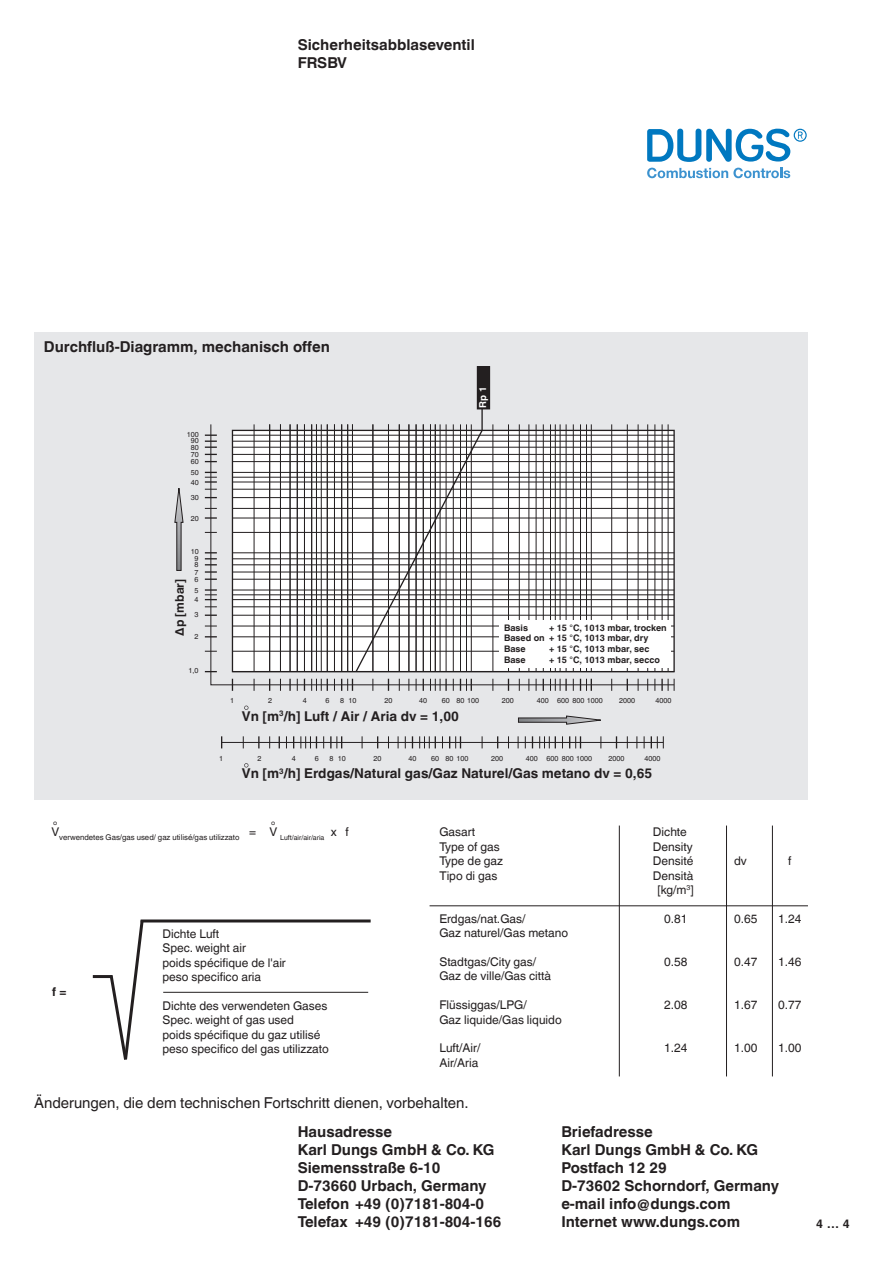
<style>
.page{position:relative;width:893px;height:1263px;background:#fff}
.page>*{position:absolute;margin:0;border:0;box-sizing:border-box;transform-origin:0 0}
.t1{font:700 15px/18px "Helvetica World";color:#231f20}
.t2{font:15px "Helvetica World";color:#231f20}
.t3{font:700 13.5px "Helvetica World";color:#231f20}
.t4{font:12px/14.4px "Helvetica World";color:#231f20}
.t5{font:700 12px "Helvetica World";color:#231f20}
.t6{font:700 9.6px "Helvetica World";color:#fff}
.t7{font:700 9px/10.8px "Helvetica World";color:#231f20}
.t8{font:7.8px "Helvetica World";color:#231f20}
.t9{font:7.2px "Helvetica World";color:#231f20}
.s1{font-size:7.05px}
</style>
<div class="page">
<hr style="left:430px;top:905px;width:378px;height:1px;background:#231f20">
<hr style="left:619px;top:825px;width:1px;height:251px;background:#231f20">
<hr style="left:726px;top:825px;width:1px;height:251px;background:#231f20">
<hr style="left:772px;top:825px;width:1px;height:251px;background:#231f20">
<hr style="left:141px;top:919px;width:230px;height:3px;background:#231f20">
<hr style="left:163px;top:992px;width:205px;height:1px;background:#231f20">
<svg style="left:108px;top:919px;width:37px;height:141px"></svg>
<hr style="left:93px;top:975px;width:19px;height:3px;background:#231f20">
<div style="left:34px;top:332px;width:774px;height:467px;background:#e6e7e9"></div>
<svg style="left:647px;top:128px;width:160px;height:34px"></svg>
<svg style="left:647px;top:168px;width:143px;height:10px"></svg>
<svg style="left:244px;top:706px;width:4px;height:4px"></svg>
<svg style="left:205px;top:571px;width:5px;height:9px"></svg>
<svg style="left:205px;top:552px;width:5px;height:13px"></svg>
<svg style="left:205px;top:434px;width:5px;height:14px"></svg>
<svg style="left:205px;top:589px;width:5px;height:11px"></svg>
<svg style="left:205px;top:472px;width:5px;height:11px"></svg>
<svg style="left:210px;top:424px;width:464px;height:261px"></svg>
<svg style="left:254px;top:679px;width:1px;height:12px"></svg>
<svg style="left:269px;top:679px;width:1px;height:12px"></svg>
<svg style="left:280px;top:679px;width:1px;height:12px"></svg>
<svg style="left:289px;top:679px;width:2px;height:12px"></svg>
<svg style="left:297px;top:679px;width:1px;height:12px"></svg>
<svg style="left:304px;top:679px;width:1px;height:12px"></svg>
<svg style="left:334px;top:679px;width:1px;height:12px"></svg>
<svg style="left:341px;top:679px;width:12px;height:12px"></svg>
<svg style="left:373px;top:679px;width:1px;height:12px"></svg>
<svg style="left:388px;top:679px;width:1px;height:12px"></svg>
<svg style="left:399px;top:679px;width:1px;height:12px"></svg>
<svg style="left:409px;top:679px;width:1px;height:12px"></svg>
<svg style="left:416px;top:679px;width:1px;height:12px"></svg>
<svg style="left:423px;top:679px;width:1px;height:12px"></svg>
<svg style="left:453px;top:679px;width:1px;height:12px"></svg>
<svg style="left:460px;top:679px;width:12px;height:12px"></svg>
<svg style="left:493px;top:679px;width:1px;height:12px"></svg>
<svg style="left:508px;top:679px;width:1px;height:12px"></svg>
<svg style="left:519px;top:679px;width:1px;height:12px"></svg>
<svg style="left:529px;top:679px;width:1px;height:12px"></svg>
<svg style="left:536px;top:679px;width:1px;height:12px"></svg>
<svg style="left:543px;top:679px;width:1px;height:12px"></svg>
<svg style="left:573px;top:679px;width:1px;height:12px"></svg>
<svg style="left:580px;top:679px;width:12px;height:12px"></svg>
<svg style="left:611px;top:679px;width:1px;height:12px"></svg>
<svg style="left:627px;top:679px;width:1px;height:12px"></svg>
<svg style="left:638px;top:679px;width:1px;height:12px"></svg>
<svg style="left:647px;top:679px;width:1px;height:12px"></svg>
<svg style="left:232px;top:679px;width:1px;height:12px"></svg>
<svg style="left:655px;top:679px;width:20px;height:12px"></svg>
<svg style="left:311px;top:679px;width:17px;height:12px"></svg>
<svg style="left:430px;top:679px;width:17px;height:12px"></svg>
<svg style="left:550px;top:679px;width:17px;height:12px"></svg>
<hr style="left:222px;top:742px;width:441px;height:1px;background:#231f20">
<svg style="left:258px;top:736px;width:2px;height:12px"></svg>
<svg style="left:330px;top:736px;width:12px;height:12px"></svg>
<svg style="left:449px;top:736px;width:12px;height:12px"></svg>
<svg style="left:569px;top:736px;width:12px;height:12px"></svg>
<svg style="left:221px;top:736px;width:1px;height:12px"></svg>
<svg style="left:651px;top:736px;width:13px;height:12px"></svg>
<svg style="left:301px;top:736px;width:16px;height:12px"></svg>
<svg style="left:419px;top:736px;width:17px;height:12px"></svg>
<svg style="left:539px;top:736px;width:17px;height:12px"></svg>
<svg style="left:518px;top:716px;width:83px;height:8px"></svg>
<svg style="left:175px;top:488px;width:8px;height:83px"></svg>
<div style="left:477px;top:367px;width:12px;height:42px;background:#231f20"></div>
<div style="left:477px;top:366px;width:13px;height:43px;border:1px solid #231f20"></div>
<svg style="left:354px;top:407px;width:129px;height:266px;background:#cbcaca"></svg>
<div style="left:500px;top:620px;width:171px;height:47px;background:#fff"></div>
<svg style="left:244px;top:763px;width:4px;height:4px"></svg>
<p class="t1" style="left:298px;top:36px;width:179px">Sicherheitsabblaseventil<br>FRSBV</p>
<p class="t1" style="left:44px;top:338px;width:288px">Durchfluß-Diagramm, mechanisch offen</p>
<p class="t9" style="left:187px;top:430px;width:14px">100</p>
<p class="t9" style="left:191px;top:457px;width:10px">60</p>
<p class="t9" style="left:191px;top:436px;width:10px">90</p>
<p class="t9" style="left:191px;top:443px;width:10px">80</p>
<p class="t9" style="left:191px;top:450px;width:10px">70</p>
<p class="t9" style="left:191px;top:468px;width:10px">50</p>
<p class="t9" style="left:191px;top:478px;width:10px">40</p>
<p class="t9" style="left:191px;top:493px;width:10px">30</p>
<p class="t9" style="left:191px;top:514px;width:10px">20</p>
<p class="t9" style="left:191px;top:547px;width:10px">10</p>
<p class="t9" style="left:194px;top:555px;width:6px">9</p>
<p class="t9" style="left:194px;top:561px;width:6px">8</p>
<p class="t5" style="left:173px;top:636px;width:58px;rotate:-90deg">∆p [mbar]</p>
<p class="t9" style="left:194px;top:568px;width:6px">7</p>
<p class="t9" style="left:194px;top:575px;width:6px">6</p>
<p class="t9" style="left:194px;top:586px;width:6px">5</p>
<p class="t9" style="left:194px;top:595px;width:6px">4</p>
<p class="t9" style="left:194px;top:610px;width:6px">3</p>
<p class="t9" style="left:194px;top:633px;width:6px">2</p>
<p class="t9" style="left:188px;top:666px;width:12px">1,0</p>
<p class="t6" style="left:477px;top:408px;width:22px;rotate:-90deg">Rp 1</p>
<p class="t7" style="left:504px;top:622px;width:164px;text-indent:45px">+ 15 °C, 1013 mbar, trocken<br>Based on + 15 °C, 1013 mbar, dry<br>Base</p>
<p class="t7" style="left:504px;top:622px;width:25px">Basis</p>
<p class="t7" style="left:549px;top:644px;width:102px">+ 15 °C, 1013 mbar, sec</p>
<p class="t7" style="left:504px;top:654px;width:23px">Base</p>
<p class="t7" style="left:549px;top:654px;width:112px">+ 15 °C, 1013 mbar, secco</p>
<p class="t9" style="left:230px;top:697px;width:6px">1</p>
<p class="t9" style="left:268px;top:697px;width:6px">2</p>
<p class="t9" style="left:303px;top:697px;width:6px">4</p>
<p class="t9" style="left:326px;top:697px;width:6px">6</p>
<p class="t9" style="left:340px;top:697px;width:18px">8 10</p>
<p class="t9" style="left:384px;top:697px;width:10px">20</p>
<p class="t9" style="left:419px;top:697px;width:10px">40</p>
<p class="t9" style="left:442px;top:697px;width:39px">60 80 100</p>
<p class="t9" style="left:502px;top:697px;width:14px">200</p>
<p class="t9" style="left:537px;top:697px;width:68px">400 600 800 1000</p>
<p class="t9" style="left:619px;top:697px;width:18px">2000</p>
<p class="t9" style="left:655px;top:697px;width:18px">4000</p>
<p class="t3" style="left:242px;top:708px;width:218px">Vn [m<sup>3</sup>/h] Luft / Air / Aria dv = 1,00</p>
<p class="t9" style="left:219px;top:754px;width:6px">1</p>
<p class="t9" style="left:257px;top:754px;width:6px">2</p>
<p class="t9" style="left:292px;top:754px;width:6px">4</p>
<p class="t9" style="left:315px;top:754px;width:6px">6</p>
<p class="t9" style="left:329px;top:754px;width:18px">8 10</p>
<p class="t9" style="left:374px;top:754px;width:10px">20</p>
<p class="t9" style="left:408px;top:754px;width:10px">40</p>
<p class="t9" style="left:431px;top:754px;width:39px">60 80 100</p>
<p class="t9" style="left:491px;top:754px;width:14px">200</p>
<p class="t9" style="left:526px;top:754px;width:68px">400 600 800 1000</p>
<p class="t9" style="left:608px;top:754px;width:18px">2000</p>
<p class="t9" style="left:645px;top:754px;width:18px">4000</p>
<p class="t3" style="left:242px;top:766px;width:412px">Vn [m<sup>3</sup>/h] Erdgas/Natural gas/Gaz Naturel/Gas metano dv = 0,65</p>
<p class="t4" style="left:53px;top:819px;width:6px">°</p>
<p class="t4" style="left:271px;top:819px;width:6px">°</p>
<p class="t8" style="left:51px;top:833px;width:299px"><sup>V</sup>verwendetes Gas/gas used/ gaz utilisé/gas utilizzato <sup>=</sup> <sup>V</sup> <span class="s1">Luft/air/air/aria</span> <sup>x</sup> <sup>f</sup></p>
<p class="t5" style="left:52px;top:985px;width:16px">f =</p>
<p class="t4" style="left:162px;top:926px;width:125px">Dichte Luft<br>Spec. weight air<br>poids spécifique de l'air peso specifico aria</p>
<p class="t4" style="left:162px;top:998px;width:168px">Dichte des verwendeten Gases<br>Spec. weight of gas used<br>poids spécifique du gaz utilisé peso specifico del gas utilizzato</p>
<p class="t4" style="left:439px;top:825px;width:65px">Gasart<br>Type of gas<br>Type de gaz<br>Tipo di gas</p>
<p class="t4" style="left:439px;top:911px;width:130px">Erdgas/nat.Gas/<br>Gaz naturel/Gas metano</p>
<p class="t4" style="left:439px;top:954px;width:113px">Stadtgas/City gas/<br>Gaz de ville/Gas città</p>
<p class="t4" style="left:439px;top:998px;width:124px">Flüssiggas/LPG/<br>Gaz liquide/Gas liquido</p>
<p class="t4" style="left:439px;top:1041px;width:43px">Luft/Air/<br>Air/Aria</p>
<p class="t2" style="left:34px;top:1094px;width:436px">Änderungen, die dem technischen Fortschritt dienen, vorbehalten.</p>
<p class="t4" style="left:653px;top:825px;width:42px;text-align:center">Dichte<br>Density<br>Densité<br>Densità [kg/m<sup>3</sup>]</p>
<p class="t4" style="left:664px;top:911px;width:25px">0.81</p>
<p class="t4" style="left:664px;top:954px;width:25px">0.58</p>
<p class="t4" style="left:664px;top:998px;width:25px">2.08</p>
<p class="t4" style="left:664px;top:1041px;width:25px">1.24</p>
<p class="t4" style="left:734px;top:854px;width:14px">dv</p>
<p class="t4" style="left:734px;top:911px;width:25px">0.65</p>
<p class="t4" style="left:734px;top:954px;width:25px">0.47</p>
<p class="t4" style="left:734px;top:998px;width:25px">1.67</p>
<p class="t4" style="left:734px;top:1041px;width:25px">1.00</p>
<p class="t4" style="left:788px;top:854px;width:5px">f</p>
<p class="t4" style="left:778px;top:911px;width:25px">1.24</p>
<p class="t4" style="left:778px;top:954px;width:25px">1.46</p>
<p class="t4" style="left:778px;top:998px;width:25px">0.77</p>
<p class="t4" style="left:778px;top:1041px;width:25px">1.00</p>
<p class="t1" style="left:298px;top:1123px;width:205px">Hausadresse<br>Karl Dungs GmbH &amp; Co. KG<br>Siemensstraße 6-10<br>D-73660 Urbach, Germany<br>Telefon +49 (0)7181-804-0<br>Telefax +49 (0)7181-804-166</p>
<p class="t1" style="left:561px;top:1123px;width:219px">Briefadresse<br>Karl Dungs GmbH &amp; Co. KG<br>Postfach 12 29<br>D-73602 Schorndorf, Germany e-mail info@dungs.com<br>Internet www.dungs.com</p>
<p class="t5" style="left:816px;top:1217px;width:35px">4 … 4</p>
</div>
